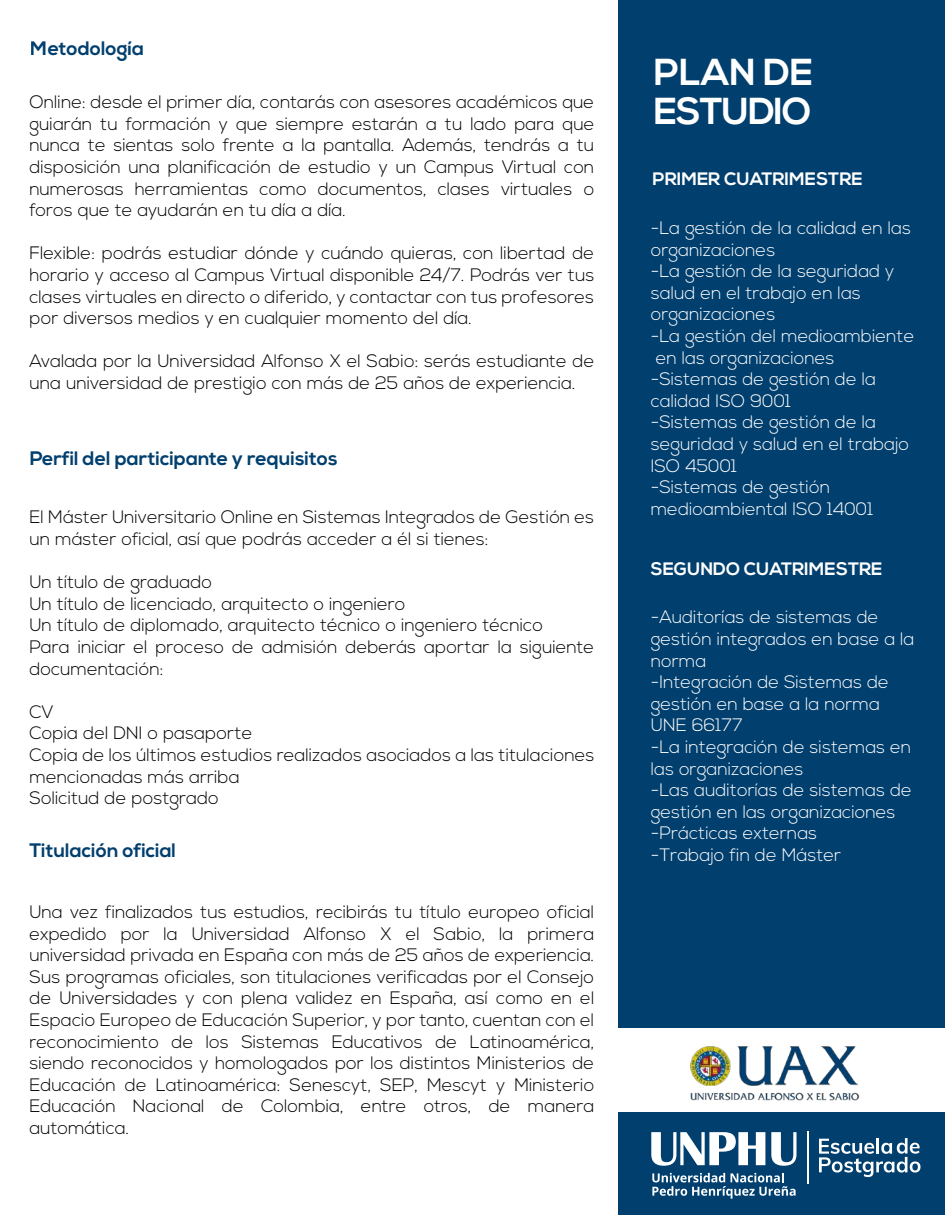
<style>
.page{position:relative;width:945px;height:1215px;background:#fff}
.page>*{position:absolute;margin:0;border:0;box-sizing:border-box;transform-origin:0 0}
.t1{font:700 37.5px/39.3px "Nexa";letter-spacing:-.03em;color:#fff}
.t2{font:700 19.5px "Nexa";color:#003f6e}
.t3{font:300 18px/21.6px "Nexa";color:#000}
.t4{font:300 18px/21.6px "Nexa";color:#fff}
.t5{font:700 18px "Nexa";color:#fff}
</style>
<div class="page">
<div style="left:619px;top:0;width:326px;height:1215px;background:#003f6e"></div>
<div style="left:619px;top:1029px;width:326px;height:83px;background:#fff"></div>
<img style="left:681px;top:1028px;width:186px;height:73px">
<svg style="left:819px;top:1138px;width:101px;height:39px"></svg>
<hr style="left:808px;top:1131px;width:1px;height:53px;background:#fff">
<svg style="left:771px;top:1132px;width:26px;height:34px"></svg>
<svg style="left:651px;top:1132px;width:114px;height:34px"></svg>
<svg style="left:652px;top:1173px;width:144px;height:26px"></svg>
<p class="t2" style="left:31px;top:37px;width:115px">Metodología</p>
<h1 class="t1" style="left:654px;top:54px;width:161px">PLAN DE<br>ESTUDIO</h1>
<p class="t3" style="left:29px;top:92px;width:566px;text-align:justify">Online: desde el primer día, contarás con asesores académicos que guiarán tu formación y que siempre estarán a tu lado para que nunca te sientas solo frente a la pantalla. Además, tendrás a tu disposición una planificación de estudio y un Campus Virtual con numerosas herramientas como documentos, clases virtuales o foros que te ayudarán en tu día a día.</p>
<p class="t3" style="left:29px;top:243px;width:566px;text-align:justify">Flexible: podrás estudiar dónde y cuándo quieras, con libertad de horario y acceso al Campus Virtual disponible 24/7. Podrás ver tus clases virtuales en directo o diferido, y contactar con tus profesores por diversos medios y en cualquier momento del día.</p>
<p class="t3" style="left:29px;top:351px;width:566px">Avalada por la Universidad Alfonso X el Sabio: serás estudiante de una universidad de prestigio con más de 25 años de experiencia.</p>
<p class="t5" style="left:653px;top:168px;width:212px">PRIMER CUATRIMESTRE</p>
<p class="t4" style="left:651px;top:218px;width:265px">-La gestión de la calidad en las organizaciones<br>-La gestión de la seguridad y salud en el trabajo en las organizaciones<br>-La gestión del medioambiente en las organizaciones -Sistemas de gestión de la calidad ISO 9001<br>-Sistemas de gestión de la seguridad y salud en el trabajo<br>ISO 45001<br>-Sistemas de gestión medioambiental ISO 14001</p>
<p class="t2" style="left:29px;top:447px;width:310px">Perfil del participante y requisitos</p>
<p class="t3" style="left:29px;top:507px;width:566px">El Máster Universitario Online en Sistemas Integrados de Gestión es un máster oficial, así que podrás acceder a él si tienes:</p>
<p class="t3" style="left:29px;top:572px;width:566px">Un título de graduado<br>Un título de licenciado, arquitecto o ingeniero<br>Un título de diplomado, arquitecto técnico o ingeniero técnico<br>Para iniciar el proceso de admisión deberás aportar la siguiente documentación:</p>
<p class="t3" style="left:29px;top:702px;width:566px">CV<br>Copia del DNI o pasaporte<br>Copia de los últimos estudios realizados asociados a las titulaciones mencionadas más arriba<br>Solicitud de postgrado</p>
<p class="t5" style="left:651px;top:559px;width:233px">SEGUNDO CUATRIMESTRE</p>
<p class="t4" style="left:651px;top:607px;width:265px">-Auditorías de sistemas de gestión integrados en base a la norma<br>-Integración de Sistemas de gestión en base a la norma<br>UNE 66177<br>-La integración de sistemas en las organizaciones<br>-Las auditorías de sistemas de gestión en las organizaciones -Prácticas externas<br>-Trabajo fin de Máster</p>
<p class="t4" style="left:597px;top:650px;width:108px">universitaria.</p>
<p class="t2" style="left:29px;top:839px;width:148px">Titulación oficial</p>
<p class="t3" style="left:29px;top:902px;width:566px;text-align:justify">Una vez finalizados tus estudios, recibirás tu título europeo oficial expedido por la Universidad Alfonso X el Sabio, la primera universidad privada en España con más de 25 años de experiencia.<br>Sus programas oficiales, son titulaciones verificadas por el Consejo de Universidades y con plena validez en España, así como en el Espacio Europeo de Educación Superior, y por tanto, cuentan con el reconocimiento de los Sistemas Educativos de Latinoamérica, siendo reconocidos y homologados por los distintos Ministerios de Educación de Latinoamérica: Senescyt, SEP, Mescyt y Ministerio Educación Nacional de Colombia, entre otros, de manera automática.</p>
</div>
